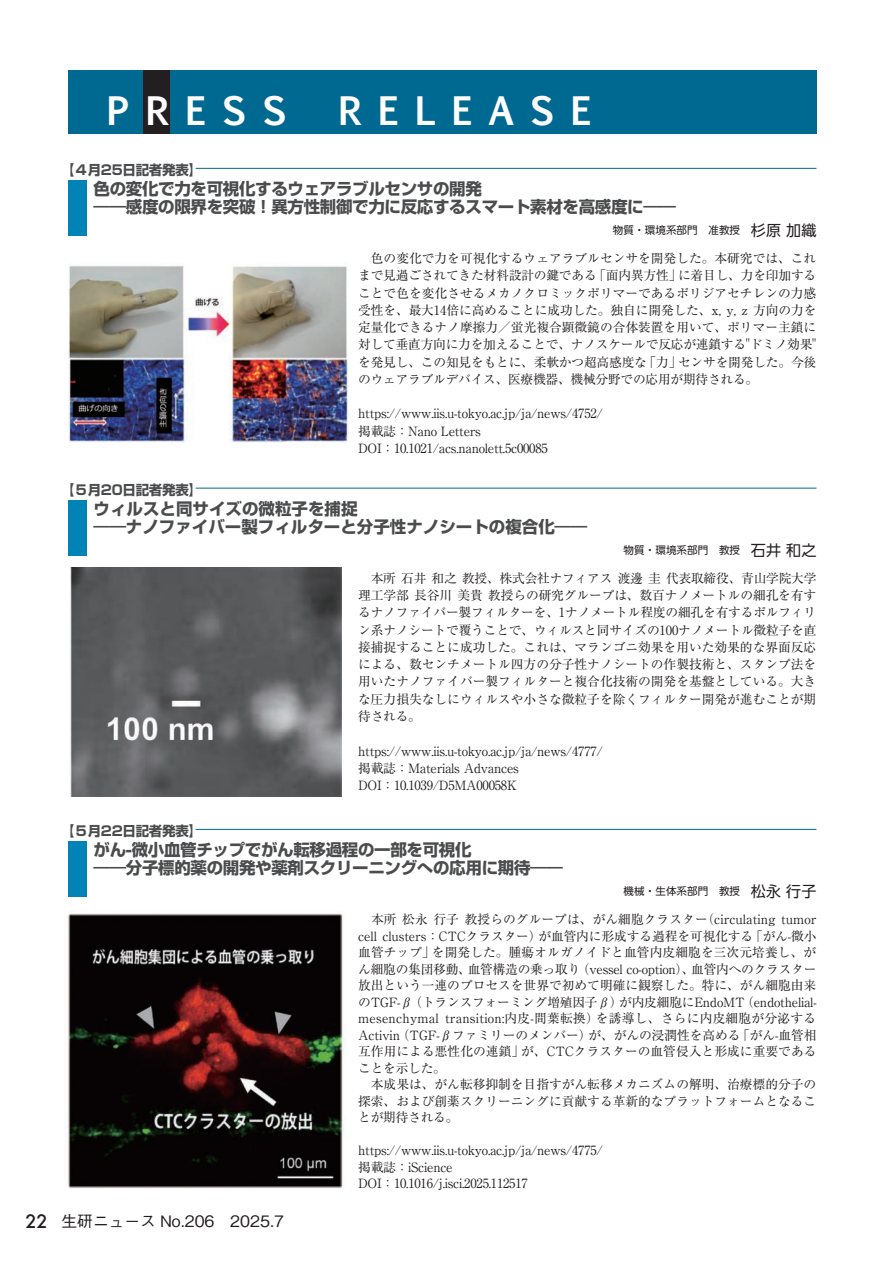
<style>
.page{position:relative;width:893px;height:1263px;background:#fff}
.page>*{position:absolute;margin:0;border:0;box-sizing:border-box;transform-origin:0 0}
.t1{font:700 37.5px "Euphemia UCAS";letter-spacing:.42em;color:#fff}
.t2{font:700 16.5px/18px "Shin Go Pro";letter-spacing:-.02em;color:#4b4c4d}
.t3{font:700 16.5px/18px "Shin Go Pro";color:#4b4c4d}
.t4{font:500 15.75px "Gothic BBB Pro";color:#231f20}
.t5{font:700 13.5px "Shin Go Pro";letter-spacing:-.02em;color:#4b4c4d}
.t6{font:12.75px/17.2px "Ryumin Pr 6 N";letter-spacing:-.01em;color:#231f20}
.t7{font:10.5px "UD Shin Go Pro";letter-spacing:.01em;color:#231f20}
.s1{font-size:15px}
.s2{font-family:"Futura";font-size:18px}
</style>
<div class="page">
<div style="left:68px;top:70px;width:748px;height:64px;background:#006991"></div>
<div style="left:143px;top:70px;width:26px;height:64px;background:#231f20"></div>
<div style="left:68px;top:181px;width:18px;height:55px;background:#0083b6"></div>
<img style="left:68px;top:265px;width:280px;height:177px">
<hr style="left:196px;top:168px;width:620px;height:1px;background:#006991">
<div style="left:68px;top:500px;width:18px;height:56px;background:#0083b6"></div>
<img style="left:71px;top:567px;width:270px;height:229px">
<hr style="left:196px;top:488px;width:620px;height:1px;background:#006991">
<div style="left:68px;top:842px;width:18px;height:55px;background:#0083b6"></div>
<img style="left:64px;top:913px;width:282px;height:276px">
<hr style="left:196px;top:829px;width:620px;height:1px;background:#006991">
<h1 class="t1" style="left:107px;top:83px;width:182px">PRESS</h1>
<h1 class="t1" style="left:338px;top:83px;width:255px">RELEASE</h1>
<p class="t5" style="left:61px;top:159px;width:142px">【４月25日記者発表】</p>
<p class="t2" style="left:94px;top:178px;width:584px">色の変化で力を可視化するウェアラブルセンサの開発<br>――感度の限界を突破！異方性制御で力に反応するスマート素材を高感度に――</p>
<p class="t7" style="left:613px;top:221px;width:205px">物質・環境系部門　准教授　<span class="s1">杉原 加織</span></p>
<p class="t6" style="left:358px;top:249px;width:460px;text-align:justify">　色の変化で力を可視化するウェアラブルセンサを開発した。本研究では、これまで見過ごされてきた材料設計の鍵である「面内異方性」に着目し、力を印加することで色を変化させるメカノクロミックポリマーであるポリジアセチレンの力感受性を、最大14倍に高めることに成功した。独自に開発した、x, y, z 方向の力を定量化できるナノ摩擦力／蛍光複合顕微鏡の合体装置を用いて、ポリマー主鎖に対して垂直方向に力を加えることで、ナノスケールで反応が連鎖する"ドミノ効果"を発見し、この知見をもとに、柔軟かつ超高感度な「力」センサを開発した。今後のウェアラブルデバイス、医療機器、機械分野での応用が期待される。</p>
<p class="t6" style="left:358px;top:404px;width:246px">https://www.iis.u-tokyo.ac.jp/ja/news/4752/掲載誌：Nano Letters<br>DOI：10.1021/acs.nanolett.5c00085</p>
<p class="t5" style="left:61px;top:479px;width:142px">【５月20日記者発表】</p>
<p class="t3" style="left:94px;top:498px;width:495px">ウィルスと同サイズの微粒子を捕捉<br>――ナノファイバー製フィルターと分子性ナノシートの複合化――</p>
<p class="t7" style="left:613px;top:541px;width:205px">　物質・環境系部門　教授　<span class="s1">石井 和之</span></p>
<p class="t6" style="left:358px;top:569px;width:460px;text-align:justify">　本所 石井 和之 教授、株式会社ナフィアス 渡邊 圭 代表取締役、青山学院大学理工学部 長谷川 美貴 教授らの研究グループは、数百ナノメートルの細孔を有するナノファイバー製フィルターを、1ナノメートル程度の細孔を有するポルフィリン系ナノシートで覆うことで、ウィルスと同サイズの100ナノメートル微粒子を直接捕捉することに成功した。これは、マランゴニ効果を用いた効果的な界面反応による、数センチメートル四方の分子性ナノシートの作製技術と、スタンプ法を用いたナノファイバー製フィルターと複合化技術の開発を基盤としている。大きな圧力損失なしにウィルスや小さな微粒子を除くフィルター開発が進むことが期待される。</p>
<p class="t6" style="left:358px;top:741px;width:246px">https://www.iis.u-tokyo.ac.jp/ja/news/4777/掲載誌：Materials Advances<br>DOI：10.1039/D5MA00058K</p>
<p class="t5" style="left:61px;top:820px;width:142px">【５月22日記者発表】</p>
<p class="t2" style="left:94px;top:839px;width:471px">がん-微小血管チップでがん転移過程の一部を可視化<br>――分子標的薬の開発や薬剤スクリーニングへの応用に期待――</p>
<p class="t7" style="left:613px;top:882px;width:205px">　機械・生体系部門　教授　<span class="s1">松永 行子</span></p>
<p class="t6" style="left:358px;top:910px;width:460px;line-height:16.5px">　本所 松永 行子 教授らのグループは、がん細胞クラスター（circulating tumor cell clusters：CTCクラスター）が血管内に形成する過程を可視化する「がん-微小血管チップ」を開発した。腫瘍オルガノイドと血管内皮細胞を三次元培養し、がん細胞の集団移動、血管構造の乗っ取り（vessel co-option）、血管内へのクラスター放出という一連のプロセスを世界で初めて明確に観察した。特に、がん細胞由来のTGF-β（トランスフォーミング増殖因子β）が内皮細胞にEndoMT（endothelial&shy;mesenchymal transition:内皮-間葉転換）を誘導し、さらに内皮細胞が分泌するActivin（TGF-βファミリーのメンバー）が、がんの浸潤性を高める「がん-血管相互作用による悪性化の連鎖」が、CTCクラスターの血管侵入と形成に重要であることを示した。<br>　本成果は、がん転移抑制を目指すがん転移メカニズムの解明、治療標的分子の探索、および創薬スクリーニングに貢献する革新的なプラットフォームとなることが期待される。</p>
<p class="t6" style="left:358px;top:1141px;width:246px;line-height:16.5px">https://www.iis.u-tokyo.ac.jp/ja/news/4775/掲載誌：iScience<br>DOI：10.1016/j.isci.2025.112517</p>
<p class="t4" style="left:26px;top:1208px;width:260px"><span class="s2">22</span> 生研ニュース No.206　2025.7</p>
</div>
